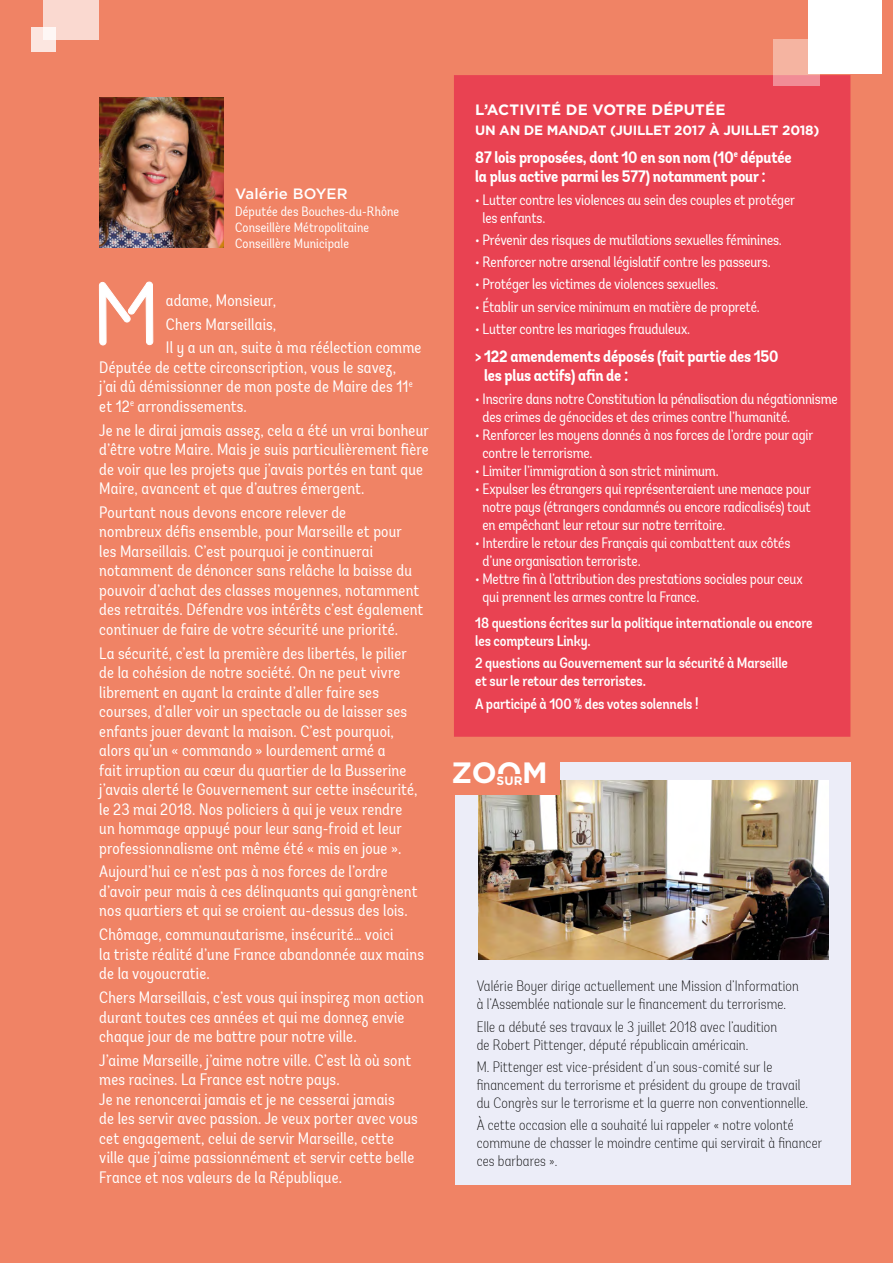
<style>
.page{position:relative;width:893px;height:1263px;background:#f08365}
.page>*{position:absolute;margin:0;border:0;box-sizing:border-box;transform-origin:0 0}
.t1{font:86.55px "L 7 Stencil";color:#fff}
.t2{font:700 29.4px "Gotham";color:#fff}
.t3{font:16.5px/19.5px "Andes Cnd W04";letter-spacing:.01em;color:#fff}
.t4{font:700 16.5px/19.5px "Andes Cnd W04";letter-spacing:-.01em;color:#fff}
.t5{font:15px/18px "Andes Cnd W04";letter-spacing:-.01em;color:#fff}
.t6{font:200 15px/18px "Andes Cnd W04";letter-spacing:.01em;color:#000}
.t7{font:500 15px/18px "Andes Cnd W04";letter-spacing:-.01em;color:#fff}
.t8{font:700 15px "Gotham";letter-spacing:.01em;color:#fff}
.t9{font:500 15px "Gotham";letter-spacing:.01em;color:#fff}
.t10{font:13.5px/16px "Andes Cnd W04";letter-spacing:.01em;color:#fff}
.t11{font:700 13.5px "Gotham";letter-spacing:-.02em;color:#fff}
.t12{font:700 12.15px "Gotham";color:#fff}
</style>
<div class="page">
<div style="left:43px;top:0;width:56px;height:40px;background:#fad9d0"></div>
<svg style="left:31px;top:27px;width:25px;height:24px"></svg>
<svg style="left:99px;top:281px;width:54px;height:65px"></svg>
<img style="left:100px;top:98px;width:123px;height:150px">
<div style="left:454px;top:75px;width:396px;height:662px;background:#e94252"></div>
<div style="left:455px;top:762px;width:395px;height:423px;background:#ecedf8"></div>
<img style="left:478px;top:780px;width:350px;height:179px">
<div style="left:427px;top:749px;width:133px;height:46px;background:#f08365"></div>
<div style="left:809px;top:0;width:73px;height:73px;background:#fff"></div>
<svg style="left:774px;top:39px;width:46px;height:46px;fill:#f5b4a1"></svg>
<p class="t9" style="left:235px;top:184px;width:114px">Valérie BOYER</p>
<p class="t10" style="left:235px;top:203px;width:166px">Députée des Bouches-du-Rhône<br>Conseillère Métropolitaine<br>Conseillère Municipale</p>
<h1 class="t1" style="left:92px;top:265px;width:69px">M</h1>
<p class="t3" style="left:166px;top:288px;width:257px;line-height:23.7px">adame, Monsieur,<br>Chers Marseillais,<br>Il y a un an, suite à ma réélection comme</p>
<p class="t3" style="left:99px;top:357px;width:315px">Députée de cette circonscription, vous le savez, j’ai dû démissionner de mon poste de Maire des 11<sup>e </sup>et 12<sup>e</sup> arrondissements.</p>
<p class="t3" style="left:99px;top:420px;width:331px">Je ne le dirai jamais assez, cela a été un vrai bonheur d’être votre Maire. Mais je suis particulièrement fière de voir que les projets que j’avais portés en tant que Maire, avancent et que d’autres émergent.</p>
<p class="t3" style="left:99px;top:502px;width:326px">Pourtant nous devons encore relever de<br>nombreux défis ensemble, pour Marseille et pour<br>les Marseillais. C’est pourquoi je continuerai notamment de dénoncer sans relâche la baisse du pouvoir d’achat des classes moyennes, notamment des retraités. Défendre vos intérêts c’est également continuer de faire de votre sécurité une priorité.</p>
<p class="t3" style="left:99px;top:643px;width:320px">La sécurité, c’est la première des libertés, le pilier de la cohésion de notre société. On ne peut vivre librement en ayant la crainte d’aller faire ses courses, d’aller voir un spectacle ou de laisser ses enfants jouer devant la maison. C’est pourquoi, alors qu’un « commando » lourdement armé a<br>fait irruption au cœur du quartier de la Busserine j’avais alerté le Gouvernement sur cette insécurité, le 23 mai 2018. Nos policiers à qui je veux rendre un hommage appuyé pour leur sang-froid et leur professionnalisme ont même été « mis en joue ».</p>
<p class="t3" style="left:99px;top:862px;width:320px">Aujourd’hui ce n’est pas à nos forces de l’ordre d’avoir peur mais à ces délinquants qui gangrènent nos quartiers et qui se croient au-dessus des lois.</p>
<p class="t3" style="left:99px;top:925px;width:326px">Chômage, communautarisme, insécurité… voici<br>la triste réalité d’une France abandonnée aux mains de la voyoucratie.</p>
<p class="t3" style="left:99px;top:987px;width:326px">Chers Marseillais, c’est vous qui inspirez mon action durant toutes ces années et qui me donnez envie chaque jour de me battre pour notre ville.</p>
<p class="t3" style="left:99px;top:1050px;width:320px">J’aime Marseille, j’aime notre ville. C’est là où sont mes racines. La France est notre pays.<br>Je ne renoncerai jamais et je ne cesserai jamais<br>de les servir avec passion. Je veux porter avec vous cet engagement, celui de servir Marseille, cette ville que j’aime passionnément et servir cette belle France et nos valeurs de la République.</p>
<p class="t8" style="left:475px;top:100px;width:252px">L’ACTIVITÉ DE VOTRE DÉPUTÉE</p>
<p class="t11" style="left:475px;top:121px;width:346px">UN AN DE MANDAT (JUILLET 2017 À JUILLET 2018)</p>
<p class="t4" style="left:475px;top:148px;width:318px">87 lois proposées, dont 10 en son nom (10<sup>e</sup> députée la plus active parmi les 577) notamment pour :</p>
<p class="t5" style="left:482px;top:190px;width:314px;text-indent:-7px">• Lutter contre les violences au sein des couples et protéger les enfants.</p>
<p class="t5" style="left:475px;top:231px;width:308px">• Prévenir des risques de mutilations sexuelles féminines.</p>
<p class="t5" style="left:475px;top:253px;width:297px">• Renforcer notre arsenal législatif contre les passeurs.</p>
<p class="t5" style="left:475px;top:275px;width:245px">• Protéger les victimes de violences sexuelles.</p>
<p class="t5" style="left:475px;top:297px;width:286px">• Établir un service minimum en matière de propreté.</p>
<p class="t5" style="left:475px;top:320px;width:217px">• Lutter contre les mariages frauduleux.</p>
<p class="t4" style="left:484px;top:347px;width:296px;text-indent:-9px">&gt; 122 amendements déposés (fait partie des 150 les plus actifs) afin de :</p>
<p class="t5" style="left:482px;top:389px;width:357px;text-indent:-7px">• Inscrire dans notre Constitution la pénalisation du négationnisme des crimes de génocides et des crimes contre l’humanité.</p>
<p class="t5" style="left:482px;top:425px;width:332px;text-indent:-7px">• Renforcer les moyens donnés à nos forces de l’ordre pour agir contre le terrorisme.</p>
<p class="t5" style="left:475px;top:461px;width:245px">• Limiter l’immigration à son strict minimum.</p>
<p class="t5" style="left:482px;top:479px;width:330px;text-align:justify;text-indent:-7px">• Expulser les étrangers qui représenteraient une menace pour notre pays (étrangers condamnés ou encore radicalisés) tout en empêchant leur retour sur notre territoire.</p>
<p class="t5" style="left:482px;top:533px;width:309px;text-indent:-7px">• Interdire le retour des Français qui combattent aux côtés d’une organisation terroriste.</p>
<p class="t5" style="left:482px;top:569px;width:322px;text-indent:-7px">• Mettre fin à l’attribution des prestations sociales pour ceux qui prennent les armes contre la France.</p>
<p class="t7" style="left:475px;top:614px;width:339px">18 questions écrites sur la politique internationale ou encore les compteurs Linky.</p>
<p class="t7" style="left:475px;top:654px;width:314px">2 questions au Gouvernement sur la sécurité à Marseille et sur le retour des terroristes.</p>
<p class="t7" style="left:475px;top:695px;width:225px">A participé à 100 % des votes solennels !</p>
<h2 class="t2" style="left:452px;top:753px;width:98px">ZOOM</h2>
<p class="t12" style="left:497px;top:772px;width:27px">SUR</p>
<p class="t6" style="left:477px;top:977px;width:324px">Valérie Boyer dirige actuellement une Mission d’Information à l’Assemblée nationale sur le financement du terrorisme.</p>
<p class="t6" style="left:477px;top:1017px;width:302px">Elle a débuté ses travaux le 3 juillet 2018 avec l’audition de Robert Pittenger, député républicain américain.</p>
<p class="t6" style="left:477px;top:1058px;width:333px">M. Pittenger est vice-président d’un sous-comité sur le financement du terrorisme et président du groupe de travail du Congrès sur le terrorisme et la guerre non conventionnelle.</p>
<p class="t6" style="left:477px;top:1116px;width:347px">À cette occasion elle a souhaité lui rappeler « notre volonté commune de chasser le moindre centime qui servirait à financer ces barbares ».</p>
</div>
